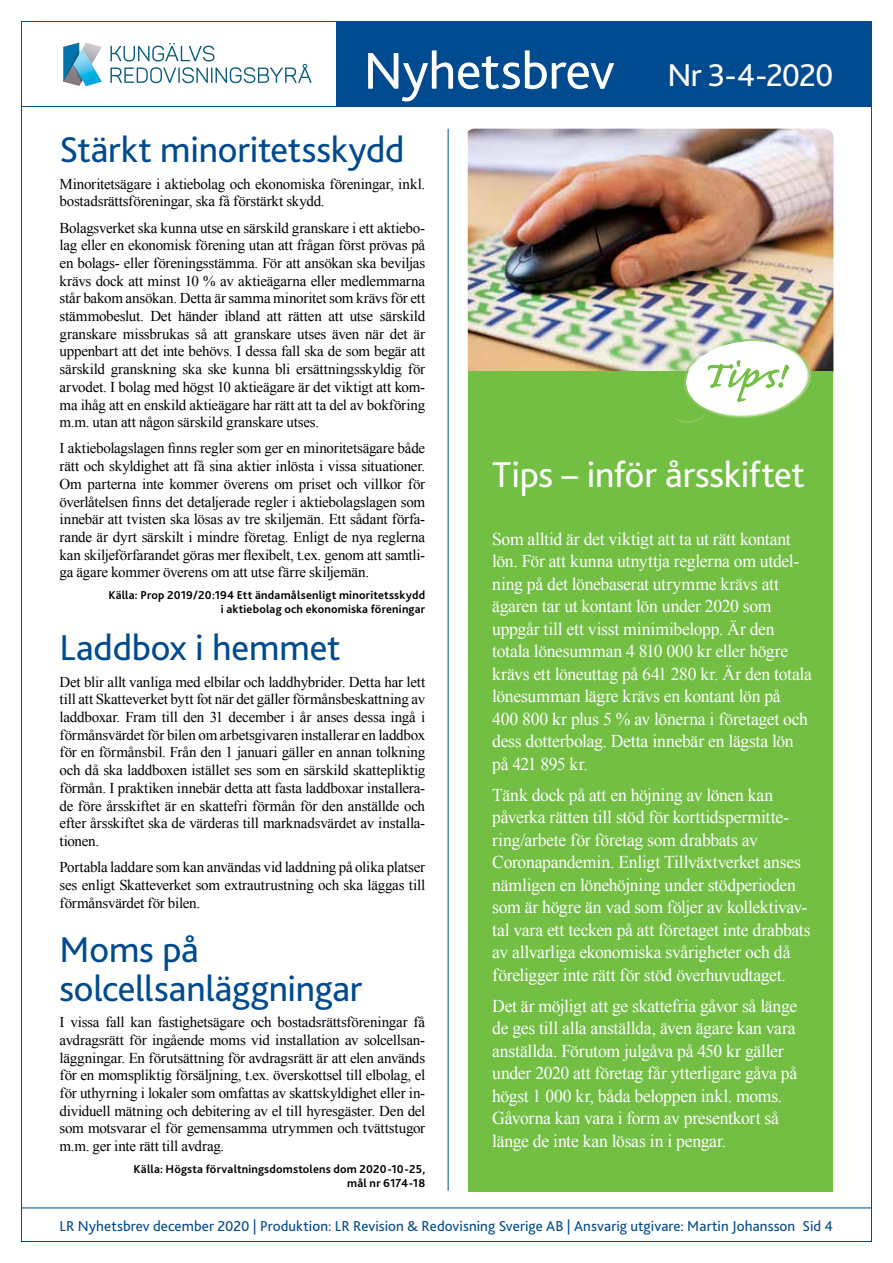
<style>
.page{position:relative;width:893px;height:1263px;background:#fff}
.page>*{position:absolute;margin:0;border:0;box-sizing:border-box;transform-origin:0 0}
.t1{font:54px "Bliss 2";letter-spacing:-.01em;color:#fff}
.t2{font:37.5px/39px "Bliss 2";letter-spacing:-.005em;color:#004a8f}
.t3{font:37.5px "Bliss 2";letter-spacing:-.01em;color:#fff}
.t4{font:18px/22.5px "Times New Roman";letter-spacing:-.02em;color:#fff}
.t5{font:15px/17.7px "Times New Roman";letter-spacing:-.01em;color:#000;text-align:justify}
.t6{font:15px "Bliss 2";letter-spacing:.005em;color:#004a8f}
.t7{font:700 12px/13.5px "Bliss 2";letter-spacing:.015em;color:#000;text-align:right}
.s1{font-size:33px}
</style>
<div class="page">
<hr style="left:21px;top:106px;width:851px;height:1px;background:#004a8f">
<div style="left:336px;top:21px;width:536px;height:85px;background:#004a8f"></div>
<hr style="left:21px;top:1208px;width:851px;height:1px;background:#004a8f">
<img style="left:468px;top:129px;width:365px;height:243px">
<hr style="left:448px;top:129px;width:1px;height:1062px;background:#004a8f">
<div style="left:468px;top:371px;width:364px;height:820px;background:#72bf44"></div>
<svg style="left:673px;top:339px;width:137px;height:84px"></svg>
<svg style="left:63px;top:43px;width:39px;height:43px"></svg>
<svg style="left:110px;top:43px;width:202px;height:40px"></svg>
<h1 class="t1" style="left:364px;top:37px;width:471px">Nyhetsbrev <span class="s1">Nr 3-4-2020</span></h1>
<h2 class="t2" style="left:60px;top:129px;width:346px">Stärkt minoritetsskydd</h2>
<p class="t5" style="left:60px;top:174px;width:367px">Minoritetsägare i aktiebolag och ekonomiska föreningar, inkl. bostadsrättsföreningar, ska få förstärkt skydd.</p>
<p class="t5" style="left:60px;top:218px;width:367px">Bolagsverket ska kunna utse en särskild granskare i ett aktiebo&shy;lag eller en ekonomisk förening utan att frågan först prövas på en bolags- eller föreningsstämma. För att ansökan ska beviljas krävs dock att minst 10 % av aktieägarna eller medlemmarna står bakom ansökan. Detta är samma minoritet som krävs för ett stämmobeslut. Det händer ibland att rätten att utse särskild granskare missbrukas så att granskare utses även när det är uppenbart att det inte behövs. I dessa fall ska de som begär att särskild granskning ska ske kunna bli ersättningsskyldig för arvodet. I bolag med högst 10 aktieägare är det viktigt att kom&shy;ma ihåg att en enskild aktieägare har rätt att ta del av bokföring m.m. utan att någon särskild granskare utses.</p>
<p class="t5" style="left:60px;top:439px;width:367px">I aktiebolagslagen finns regler som ger en minoritetsägare både rätt och skyldighet att få sina aktier inlösta i vissa situationer.<br>Om parterna inte kommer överens om priset och villkor för överlåtelsen finns det detaljerade regler i aktiebolagslagen som innebär att tvisten ska lösas av tre skiljemän. Ett sådant förfa&shy;rande är dyrt särskilt i mindre företag. Enligt de nya reglerna kan skiljeförfarandet göras mer flexibelt, t.ex. genom att samtli&shy;ga ägare kommer överens om att utse färre skiljemän.</p>
<p class="t7" style="left:108px;top:588px;width:318px">Källa: Prop 2019/20:194 Ett ändamålsenligt minoritetsskydd i aktiebolag och ekonomiska föreningar</p>
<h2 class="t2" style="left:60px;top:627px;width:283px">Laddbox i hemmet</h2>
<p class="t5" style="left:60px;top:672px;width:367px">Det blir allt vanliga med elbilar och laddhybrider. Detta har lett till att Skatteverket bytt fot när det gäller förmånsbeskattning av laddboxar. Fram till den 31 december i år anses dessa ingå i förmånsvärdet för bilen om arbetsgivaren installerar en laddbox för en förmånsbil. Från den 1 januari gäller en annan tolkning och då ska laddboxen istället ses som en särskild skattepliktig förmån. I praktiken innebär detta att fasta laddboxar installera&shy;de före årsskiftet är en skattefri förmån för den anställde och efter årsskiftet ska de värderas till marknadsvärdet av installa&shy;tionen.</p>
<p class="t5" style="left:60px;top:858px;width:367px">Portabla laddare som kan användas vid laddning på olika platser ses enligt Skatteverket som extrautrustning och ska läggas till förmånsvärdet för bilen.</p>
<h2 class="t2" style="left:60px;top:929px;width:304px">Moms på solcellsanläggningar</h2>
<p class="t5" style="left:60px;top:1013px;width:367px">I vissa fall kan fastighetsägare och bostadsrättsföreningar få avdragsrätt för ingående moms vid installation av solcellsan&shy;läggningar. En förutsättning för avdragsrätt är att elen används för en momspliktig försäljning, t.ex. överskottsel till elbolag, el för uthyrning i lokaler som omfattas av skattskyldighet eller in&shy;dividuell mätning och debitering av el till hyresgäster. Den del som motsvarar el för gemensamma utrymmen och tvättstugor m.m. ger inte rätt till avdrag.</p>
<p class="t7" style="left:134px;top:1162px;width:293px">Källa: Högsta förvaltningsdomstolens dom 2020-10-25, mål nr 6174-18</p>
<h2 class="t3" style="left:492px;top:451px;width:314px">Tips – inför årsskiftet</h2>
<p class="t4" style="left:492px;top:527px;width:321px">Som alltid är det viktigt att ta ut rätt kontant lön. För att kunna utnyttja reglerna om utdel&shy;ning på det lönebaserat utrymme krävs att ägaren tar ut kontant lön under 2020 som uppgår till ett visst minimibelopp. Är den totala lönesumman 4 810 000 kr eller högre krävs ett löneuttag på 641 280 kr. Är den totala lönesumman lägre krävs en kontant lön på<br>400 800 kr plus 5 % av lönerna i företaget och dess dotterbolag. Detta innebär en lägsta lön på 421 895 kr.</p>
<p class="t4" style="left:492px;top:783px;width:320px">Tänk dock på att en höjning av lönen kan påverka rätten till stöd för korttidspermitte&shy;ring/arbete för företag som drabbats av Coronapandemin. Enligt Tillväxtverket anses nämligen en lönehöjning under stödperioden som är högre än vad som följer av kollektivav&shy;tal vara ett tecken på att företaget inte drabbats av allvarliga ekonomiska svårigheter och då föreligger inte rätt för stöd överhuvudtaget.</p>
<p class="t4" style="left:492px;top:994px;width:307px">Det är möjligt att ge skattefria gåvor så länge de ges till alla anställda, även ägare kan vara anställda. Förutom julgåva på 450 kr gäller under 2020 att företag får ytterligare gåva på högst 1 000 kr, båda beloppen inkl. moms.<br>Gåvorna kan vara i form av presentkort så länge de inte kan lösas in i pengar.</p>
<p class="t6" style="left:60px;top:1217px;width:775px">LR Nyhetsbrev december 2020 | Produktion: LR Revision &amp; Redovisning Sverige AB | Ansvarig utgivare: Martin Johansson Sid 4</p>
</div>
